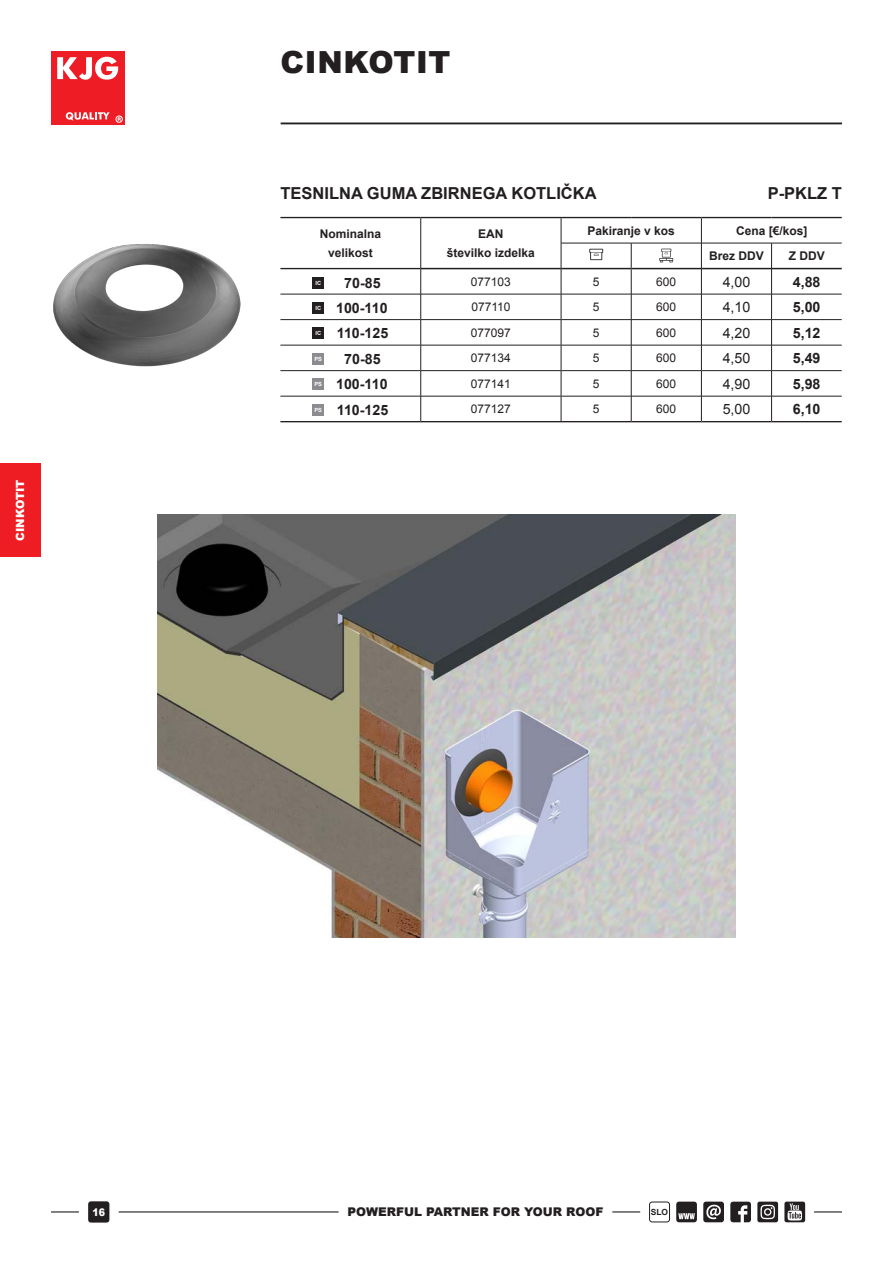
<style>
.page{position:relative;width:893px;height:1263px;background:#fff}
.page>*{position:absolute;margin:0;border:0;box-sizing:border-box;transform-origin:0 0}
.t1{font:900 30.45px "Arial";letter-spacing:.02em;color:#231f20}
.t2{font:700 16.5px "Arial";color:#231f20}
.t3{font:700 14.25px "Arial";color:#231f20}
.t4{font:14.25px "Arial";color:#231f20}
.t5{font:700 12px/19.5px "Arial";color:#231f20;text-align:center}
.t6{font:12px "Arial";color:#231f20}
.t7{font:900 12px "Arial";color:#231f20}
.t8{font:900 11.25px "Arial";color:#fff}
.t9{font:900 10.5px "Arial";color:#fff;scale:.9 1}
.t10{font:700 8.4px "Arial";color:#231f20}
.t11{font:700 5.7px "Arial";color:#fff}
</style>
<div class="page">
<div style="left:0;top:463px;width:40px;height:94px;background:#ee1d23"></div>
<div style="left:88px;top:1201px;width:21px;height:21px;background:#231f20;border-radius:3px"></div>
<svg style="left:51px;top:1211px;width:28px;height:1px"></svg>
<svg style="left:612px;top:1211px;width:28px;height:1px"></svg>
<svg style="left:814px;top:1211px;width:28px;height:1px"></svg>
<hr style="left:119px;top:1211px;width:220px;height:1px;background:#231f20">
<svg style="left:784px;top:1201px;width:21px;height:21px"></svg>
<svg style="left:703px;top:1201px;width:21px;height:21px"></svg>
<svg style="left:676px;top:1201px;width:21px;height:21px"></svg>
<svg style="left:757px;top:1201px;width:21px;height:21px"></svg>
<svg style="left:730px;top:1201px;width:21px;height:21px"></svg>
<div style="left:649px;top:1202px;width:21px;height:20px;border:1px solid #231f20;border-radius:3px"></div>
<div style="left:51px;top:51px;width:73px;height:73px;background:#ee1c25"></div>
<svg style="left:66px;top:112px;width:57px;height:11px"></svg>
<svg style="left:57px;top:57px;width:61px;height:23px"></svg>
<hr style="left:281px;top:122px;width:561px;height:2px;background:#231f20">
<img style="left:53px;top:216px;width:261px;height:180px">
<img style="left:157px;top:514px;width:579px;height:424px">
<hr style="left:421px;top:421px;width:140px;height:1px;background:#231f20">
<hr style="left:561px;top:421px;width:70px;height:1px;background:#231f20">
<hr style="left:631px;top:421px;width:70px;height:1px;background:#231f20">
<hr style="left:701px;top:421px;width:71px;height:1px;background:#231f20">
<hr style="left:772px;top:421px;width:70px;height:1px;background:#231f20">
<hr style="left:421px;top:294px;width:140px;height:1px;background:#231f20">
<hr style="left:561px;top:294px;width:70px;height:1px;background:#231f20">
<hr style="left:631px;top:294px;width:70px;height:1px;background:#231f20">
<hr style="left:702px;top:294px;width:70px;height:1px;background:#231f20">
<hr style="left:772px;top:294px;width:70px;height:1px;background:#231f20">
<hr style="left:421px;top:319px;width:140px;height:1px;background:#231f20">
<hr style="left:561px;top:319px;width:70px;height:1px;background:#231f20">
<hr style="left:631px;top:319px;width:70px;height:1px;background:#231f20">
<hr style="left:702px;top:319px;width:70px;height:1px;background:#231f20">
<hr style="left:772px;top:319px;width:70px;height:1px;background:#231f20">
<hr style="left:421px;top:345px;width:140px;height:1px;background:#231f20">
<hr style="left:561px;top:345px;width:70px;height:1px;background:#231f20">
<hr style="left:631px;top:345px;width:70px;height:1px;background:#231f20">
<hr style="left:702px;top:345px;width:70px;height:1px;background:#231f20">
<hr style="left:772px;top:345px;width:70px;height:1px;background:#231f20">
<hr style="left:421px;top:370px;width:140px;height:1px;background:#231f20">
<hr style="left:561px;top:370px;width:70px;height:1px;background:#231f20">
<hr style="left:631px;top:370px;width:70px;height:1px;background:#231f20">
<hr style="left:702px;top:370px;width:70px;height:1px;background:#231f20">
<hr style="left:772px;top:370px;width:70px;height:1px;background:#231f20">
<hr style="left:421px;top:396px;width:140px;height:1px;background:#231f20">
<hr style="left:561px;top:396px;width:70px;height:1px;background:#231f20">
<hr style="left:631px;top:396px;width:70px;height:1px;background:#231f20">
<hr style="left:702px;top:396px;width:70px;height:1px;background:#231f20">
<hr style="left:772px;top:396px;width:70px;height:1px;background:#231f20">
<hr style="left:421px;top:268px;width:140px;height:1px;background:#231f20">
<hr style="left:561px;top:268px;width:70px;height:1px;background:#231f20">
<hr style="left:631px;top:268px;width:70px;height:1px;background:#231f20">
<hr style="left:702px;top:268px;width:69px;height:1px;background:#231f20">
<hr style="left:772px;top:268px;width:70px;height:1px;background:#231f20">
<hr style="left:280px;top:217px;width:141px;height:1px;background:#231f20">
<hr style="left:421px;top:217px;width:140px;height:1px;background:#231f20">
<hr style="left:561px;top:217px;width:70px;height:1px;background:#231f20">
<hr style="left:631px;top:217px;width:70px;height:1px;background:#231f20">
<hr style="left:701px;top:217px;width:71px;height:1px;background:#231f20">
<hr style="left:772px;top:217px;width:70px;height:1px;background:#231f20">
<hr style="left:280px;top:268px;width:140px;height:1px;background:#231f20">
<hr style="left:280px;top:421px;width:141px;height:1px;background:#231f20">
<hr style="left:280px;top:294px;width:140px;height:1px;background:#231f20">
<hr style="left:280px;top:319px;width:140px;height:1px;background:#231f20">
<hr style="left:280px;top:345px;width:140px;height:1px;background:#231f20">
<hr style="left:280px;top:370px;width:140px;height:1px;background:#231f20">
<hr style="left:280px;top:396px;width:140px;height:1px;background:#231f20">
<svg style="left:420px;top:218px;width:1px;height:203px"></svg>
<svg style="left:561px;top:218px;width:1px;height:203px"></svg>
<hr style="left:561px;top:243px;width:70px;height:1px;background:#231f20">
<hr style="left:631px;top:243px;width:70px;height:1px;background:#231f20">
<svg style="left:631px;top:243px;width:1px;height:178px"></svg>
<svg style="left:701px;top:218px;width:1px;height:203px"></svg>
<hr style="left:701px;top:243px;width:71px;height:1px;background:#231f20">
<hr style="left:772px;top:243px;width:70px;height:1px;background:#231f20">
<svg style="left:771px;top:243px;width:1px;height:178px"></svg>
<svg style="left:589px;top:249px;width:14px;height:11px"></svg>
<svg style="left:659px;top:249px;width:14px;height:13px"></svg>
<div style="left:312px;top:277px;width:12px;height:12px;background:#231f20"></div>
<div style="left:312px;top:302px;width:12px;height:12px;background:#231f20"></div>
<div style="left:312px;top:327px;width:12px;height:12px;background:#231f20"></div>
<div style="left:312px;top:353px;width:12px;height:12px;background:#8a8c8f"></div>
<div style="left:312px;top:378px;width:12px;height:12px;background:#8a8c8f"></div>
<div style="left:312px;top:404px;width:12px;height:12px;background:#8a8c8f"></div>
<p class="t8" style="left:12px;top:541px;width:63px;rotate:-90deg">CINKOTIT</p>
<h1 class="t1" style="left:281px;top:40px;width:171px">CINKOTIT</h1>
<h2 class="t2" style="left:280px;top:182px;width:318px">TESNILNA GUMA ZBIRNEGA KOTLIČKA</h2>
<h2 class="t2" style="left:768px;top:182px;width:76px">P-PKLZ T</h2>
<p class="t5" style="left:320px;top:224px;width:63px">Nominalna velikost</p>
<p class="t5" style="left:447px;top:224px;width:90px">EAN<br>številko izdelka</p>
<p class="t5" style="left:587px;top:221px;width:89px">Pakiranje v kos</p>
<p class="t5" style="left:709px;top:219px;width:100px;line-height:24.9px;text-align:left;text-indent:27px">Cena [€/kos]<br>Brez DDV</p>
<p class="t5" style="left:789px;top:246px;width:37px">Z DDV</p>
<p class="t11" style="left:315px;top:279px;width:7px">IC</p>
<p class="t3" style="left:344px;top:273px;width:38px">70-85</p>
<p class="t6" style="left:471px;top:274px;width:42px">077103</p>
<p class="t6" style="left:593px;top:274px;width:8px">5</p>
<p class="t6" style="left:656px;top:274px;width:22px">600</p>
<p class="t4" style="left:723px;top:272px;width:29px">4,00</p>
<p class="t3" style="left:793px;top:272px;width:29px">4,88</p>
<p class="t11" style="left:315px;top:304px;width:7px">IC</p>
<p class="t3" style="left:336px;top:298px;width:53px">100-110</p>
<p class="t6" style="left:471px;top:299px;width:41px">077110</p>
<p class="t6" style="left:593px;top:299px;width:8px">5</p>
<p class="t6" style="left:656px;top:299px;width:22px">600</p>
<p class="t4" style="left:723px;top:298px;width:29px">4,10</p>
<p class="t3" style="left:793px;top:298px;width:29px">5,00</p>
<p class="t11" style="left:315px;top:330px;width:7px">IC</p>
<p class="t3" style="left:337px;top:324px;width:53px">110-125</p>
<p class="t6" style="left:471px;top:325px;width:42px">077097</p>
<p class="t6" style="left:593px;top:325px;width:8px">5</p>
<p class="t6" style="left:656px;top:325px;width:22px">600</p>
<p class="t4" style="left:723px;top:323px;width:29px">4,20</p>
<p class="t3" style="left:793px;top:323px;width:29px">5,12</p>
<p class="t11" style="left:314px;top:355px;width:9px">PS</p>
<p class="t3" style="left:344px;top:349px;width:38px">70-85</p>
<p class="t6" style="left:471px;top:350px;width:42px">077134</p>
<p class="t6" style="left:593px;top:350px;width:8px">5</p>
<p class="t6" style="left:656px;top:350px;width:22px">600</p>
<p class="t4" style="left:723px;top:349px;width:29px">4,50</p>
<p class="t3" style="left:793px;top:349px;width:29px">5,49</p>
<p class="t11" style="left:314px;top:381px;width:9px">PS</p>
<p class="t3" style="left:336px;top:375px;width:53px">100-110</p>
<p class="t6" style="left:471px;top:376px;width:42px">077141</p>
<p class="t6" style="left:593px;top:376px;width:8px">5</p>
<p class="t6" style="left:656px;top:376px;width:22px">600</p>
<p class="t4" style="left:723px;top:374px;width:29px">4,90</p>
<p class="t3" style="left:793px;top:374px;width:29px">5,98</p>
<p class="t11" style="left:314px;top:406px;width:9px">PS</p>
<p class="t3" style="left:337px;top:400px;width:53px">110-125</p>
<p class="t6" style="left:471px;top:401px;width:42px">077127</p>
<p class="t6" style="left:593px;top:401px;width:8px">5</p>
<p class="t6" style="left:656px;top:401px;width:22px">600</p>
<p class="t4" style="left:723px;top:399px;width:29px">5,00</p>
<p class="t3" style="left:793px;top:399px;width:29px">6,10</p>
<p class="t9" style="left:92px;top:1204px;width:16px">16</p>
<p class="t7" style="left:348px;top:1203px;width:257px">POWERFUL PARTNER FOR YOUR ROOF</p>
<p class="t10" style="left:651px;top:1206px;width:19px">SLO</p>
</div>
